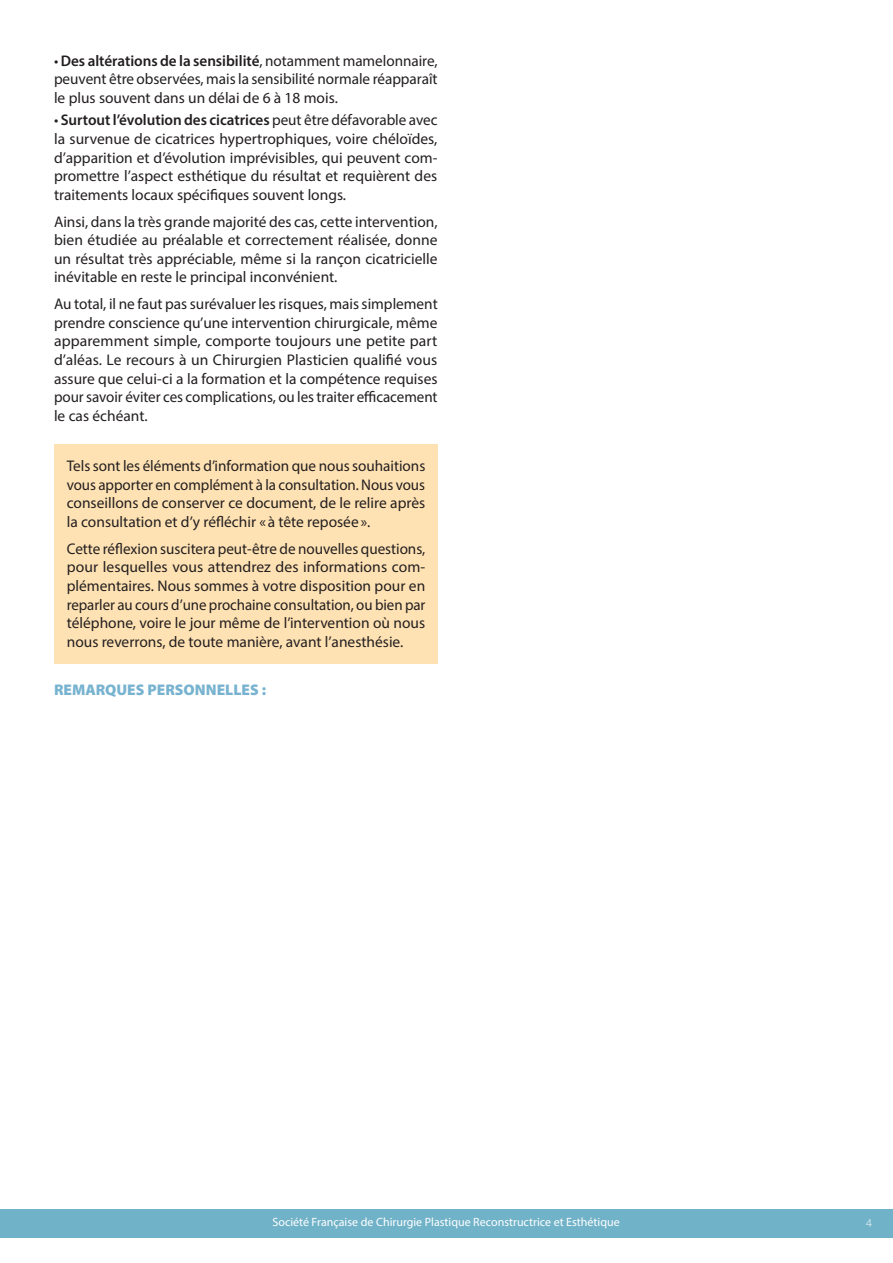
<style>
.page{position:relative;width:893px;height:1263px;background:#fff}
.page>*{position:absolute;margin:0;border:0;box-sizing:border-box;transform-origin:0 0}
.t1{font:15.45px/18.6px "Myriad Pro";color:#231f20;text-align:justify}
.t2{font:900 15.45px "Myriad Pro";color:#77b3d0}
.t3{font:12px "Myriad Pro";color:#fff}
.t4{font:300 12px "Myriad Pro";color:#fff}
.s1{font-weight:600}
</style>
<div class="page">
<div style="left:0;top:1209px;width:893px;height:28px;background:#70b2c8"></div>
<div style="left:54px;top:444px;width:384px;height:219px;background:#ffe2b3"></div>
<p class="t1" style="left:54px;top:51px;width:385px">• <span class="s1">Des altérations de la sensibilité</span>, notamment mamelonnaire, peuvent être observées, mais la sensibilité normale réapparaît le plus souvent dans un délai de 6 à 18 mois.</p>
<p class="t1" style="left:54px;top:111px;width:385px">• <span class="s1">Surtout l’évolution des cicatrices</span> peut être défavorable avec la survenue de cicatrices hypertrophiques, voire chéloïdes, d’apparition et d’évolution imprévisibles, qui peuvent com&shy;promettre l’aspect esthétique du résultat et requièrent des traitements locaux spécifiques souvent longs.</p>
<p class="t1" style="left:54px;top:212px;width:385px">Ainsi, dans la très grande majorité des cas, cette intervention, bien étudiée au préalable et correctement réalisée, donne un résultat très appréciable, même si la rançon cicatricielle inévitable en reste le principal inconvénient.</p>
<p class="t1" style="left:54px;top:295px;width:385px">Au total, il ne faut pas surévaluer les risques, mais simplement prendre conscience qu’une intervention chirurgicale, même apparemment simple, comporte toujours une petite part d’aléas. Le recours à un Chirurgien Plasticien qualifié vous assure que celui-ci a la formation et la compétence requises pour savoir éviter ces complications, ou les traiter efficacement le cas échéant.</p>
<p class="t1" style="left:67px;top:456px;width:360px">Tels sont les éléments d’information que nous souhaitions vous apporter en complément à la consultation. Nous vous conseillons de conserver ce document, de le relire après la consultation et d’y réfléchir « à tête reposée».</p>
<p class="t1" style="left:67px;top:539px;width:360px">Cette réflexion suscitera peut-être de nouvelles questions, pour lesquelles vous attendrez des informations com&shy;plémentaires. Nous sommes à votre disposition pour en reparler au cours d’une prochaine consultation, ou bien par téléphone, voire le jour même de l’intervention où nous nous reverrons, de toute manière, avant l’anesthésie.</p>
<p class="t2" style="left:54px;top:680px;width:214px">REMARQUES PERSONNELLES :</p>
<p class="t3" style="left:272px;top:1215px;width:349px">Société Française de Chirurgie Plastique Reconstructrice et Esthétique</p>
<p class="t4" style="left:866px;top:1216px;width:7px">4</p>
</div>
